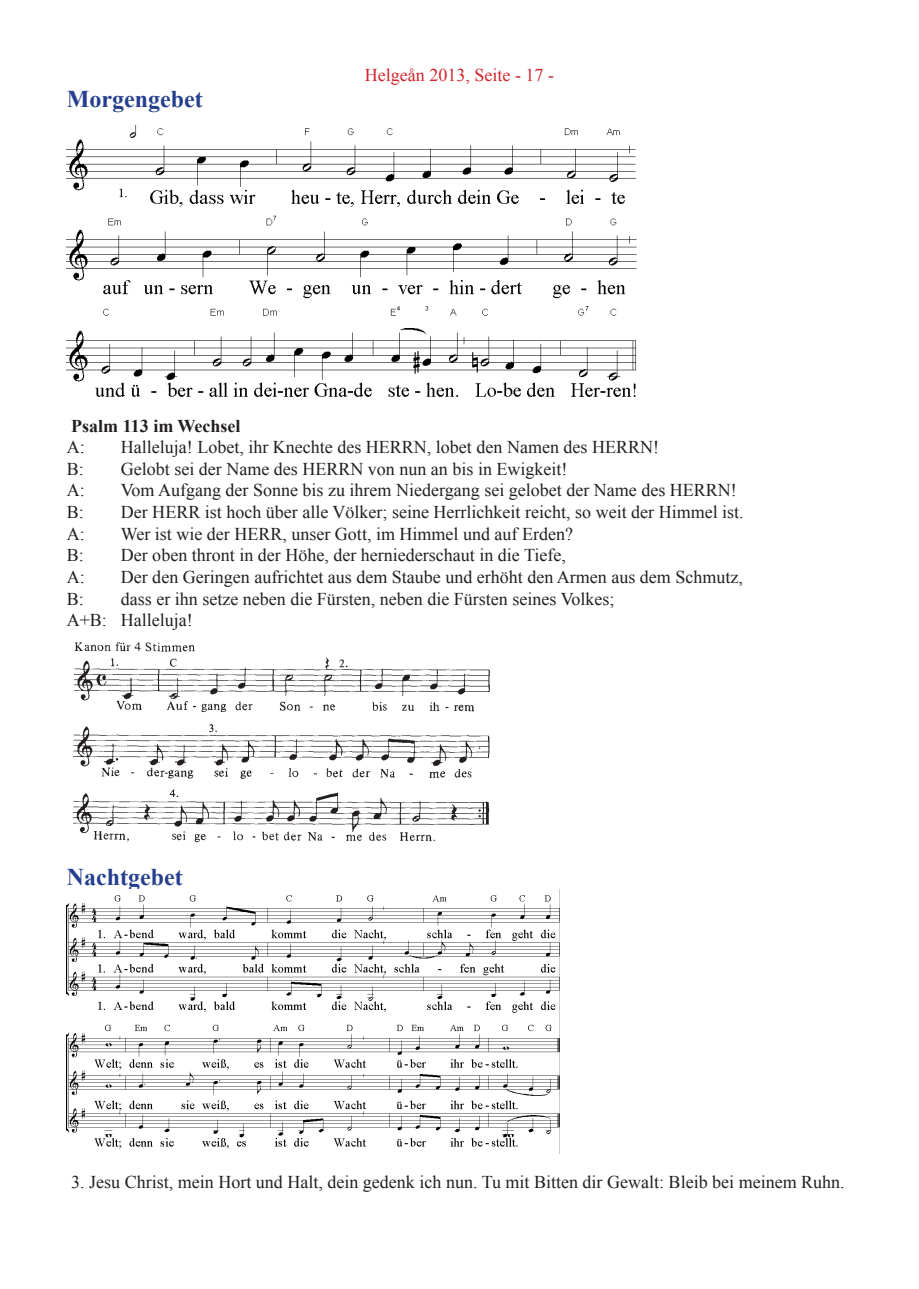
<style>
.page{position:relative;width:919px;height:1289px;background:#fff}
.page>*{position:absolute;margin:0;border:0;box-sizing:border-box;transform-origin:0 0}
.t1{font:700 24px "Times New Roman";color:#253f8e}
.t2{font:18px/21.6px "Times New Roman";color:#231f20}
.t3{font:18px "Times New Roman";color:#d1232a}
.t4{font:700 18px "Times New Roman";color:#231f20}
</style>
<div class="page">
<img style="left:67px;top:125px;width:570px;height:272px">
<img style="left:72px;top:642px;width:418px;height:201px">
<img style="left:67px;top:895px;width:492px;height:254px">
<h1 class="t1" style="left:67px;top:83px;width:137px">Morgengebet</h1>
<p class="t3" style="left:365px;top:63px;width:190px">Helgeån 2013, Seite - 17 -</p>
<p class="t4" style="left:71px;top:413px;width:171px">Psalm 113 im Wechsel</p>
<p class="t2" style="left:67px;top:436px;width:19px">A:</p>
<p class="t2" style="left:121px;top:436px;width:539px">Halleluja! Lobet, ihr Knechte des HERRN, lobet den Namen des HERRN!</p>
<p class="t2" style="left:67px;top:458px;width:19px">B:</p>
<p class="t2" style="left:121px;top:458px;width:448px">Gelobt sei der Name des HERRN von nun an bis in Ewigkeit!</p>
<p class="t2" style="left:67px;top:479px;width:19px">A:</p>
<p class="t2" style="left:121px;top:479px;width:617px">Vom Aufgang der Sonne bis zu ihrem Niedergang sei gelobet der Name des HERRN!</p>
<p class="t2" style="left:67px;top:501px;width:19px">B:</p>
<p class="t2" style="left:121px;top:501px;width:624px">Der HERR ist hoch über alle Völker; seine Herrlichkeit reicht, so weit der Himmel ist.</p>
<p class="t2" style="left:67px;top:522px;width:19px">A:</p>
<p class="t2" style="left:121px;top:522px;width:453px">Wer ist wie der HERR, unser Gott, im Himmel und auf Erden?</p>
<p class="t2" style="left:67px;top:544px;width:19px">B:</p>
<p class="t2" style="left:121px;top:544px;width:446px">Der oben thront in der Höhe, der herniederschaut in die Tiefe,</p>
<p class="t2" style="left:67px;top:566px;width:19px">A:</p>
<p class="t2" style="left:121px;top:566px;width:623px">Der den Geringen aufrichtet aus dem Staube und erhöht den Armen aus dem Schmutz,</p>
<p class="t2" style="left:67px;top:587px;width:19px">B:</p>
<p class="t2" style="left:67px;top:587px;width:549px;text-indent:54px">dass er ihn setze neben die Fürsten, neben die Fürsten seines Volkes;<br>A+B: Halleluja!</p>
<h1 class="t1" style="left:67px;top:860px;width:117px">Nachtgebet</h1>
<p class="t2" style="left:71px;top:1170px;width:774px">3. Jesu Christ, mein Hort und Halt, dein gedenk ich nun. Tu mit Bitten dir Gewalt: Bleib bei meinem Ruhn.</p>
</div>
